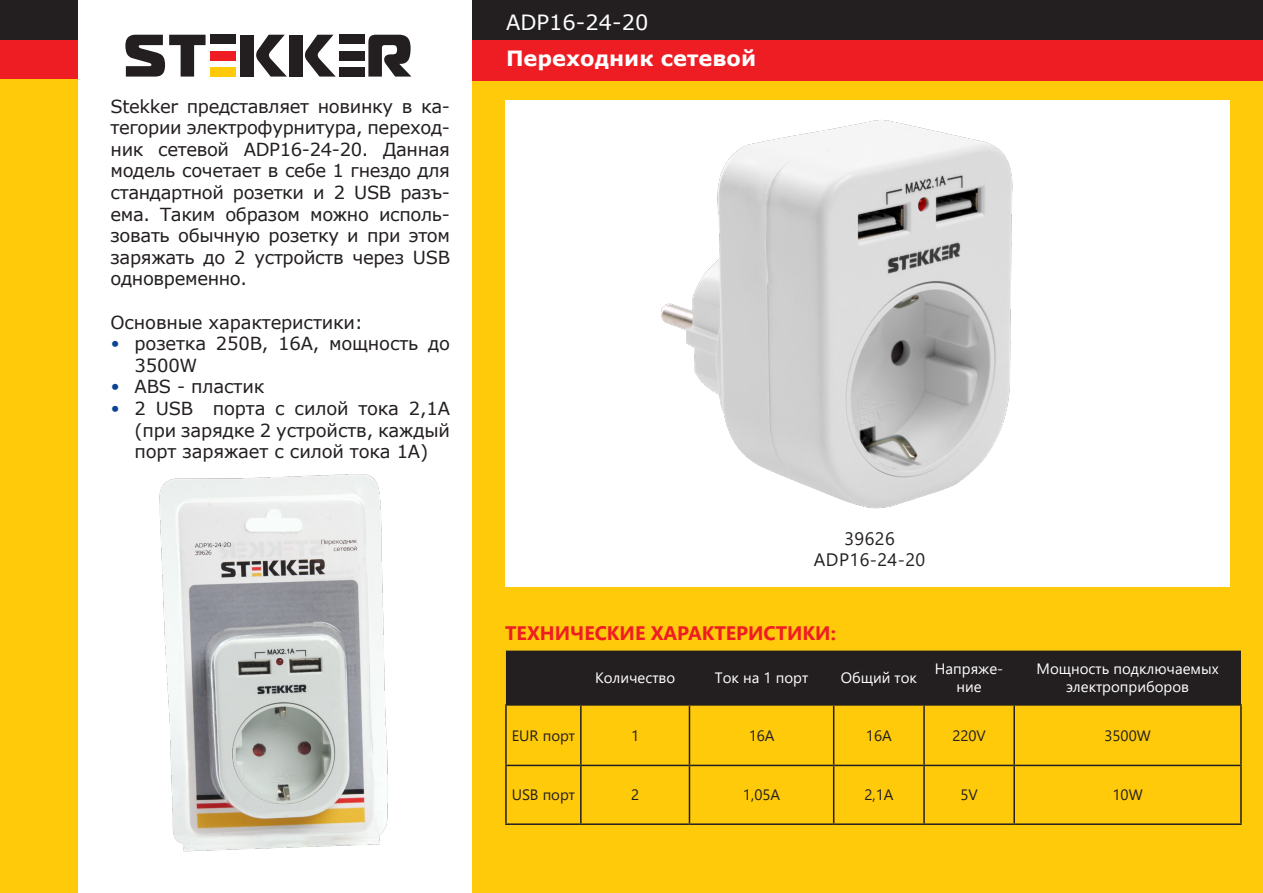
<style>
.page{position:relative;width:1263px;height:893px;background:#fff}
.page>*{position:absolute;margin:0;border:0;box-sizing:border-box;transform-origin:0 0}
.t1{font:700 21px "Verdana";color:#fff}
.t2{font:21px "Verdana";color:#fff}
.t3{font:700 19.5px "Segoe UI";color:#ee1d23}
.t4{font:18px/21.6px "Verdana";letter-spacing:-.01em;color:#231f20;text-align:justify}
.Мини_точка{font:18px "Segoe UI";letter-spacing:.025em;color:#231f20}
.t5{font:15px/18px "Segoe UI";color:#fff;text-align:center}
.t6{font:15px "Segoe UI";color:#231f20}
.s1{font-family:"Segoe UI";font-weight:700;font-size:22.5px;color:#094594}
</style>
<div class="page">
<div style="left:0;top:0;width:77px;height:40px;background:#231f20"></div>
<div style="left:0;top:40px;width:77px;height:41px;background:#ee1d23"></div>
<div style="left:0;top:79px;width:77px;height:814px;background:#feca0a"></div>
<div style="left:472px;top:71px;width:791px;height:822px;background:#feca0a"></div>
<div style="left:339px;top:67px;width:25px;height:10px;background:#231f20"></div>
<div style="left:339px;top:35px;width:25px;height:9px;background:#231f20"></div>
<div style="left:339px;top:51px;width:25px;height:9px;background:#231f20"></div>
<svg style="left:368px;top:35px;width:43px;height:42px"></svg>
<div style="left:210px;top:67px;width:26px;height:10px;background:#feca0a"></div>
<div style="left:210px;top:35px;width:26px;height:9px;background:#231f20"></div>
<div style="left:210px;top:51px;width:26px;height:9px;background:#ee1d23"></div>
<svg style="left:125px;top:35px;width:81px;height:42px"></svg>
<div style="left:289px;top:35px;width:14px;height:42px;background:#231f20"></div>
<svg style="left:305px;top:35px;width:31px;height:42px"></svg>
<div style="left:241px;top:35px;width:13px;height:42px;background:#231f20"></div>
<svg style="left:256px;top:35px;width:31px;height:42px"></svg>
<div style="left:472px;top:0;width:791px;height:40px;background:#231f20"></div>
<div style="left:472px;top:40px;width:791px;height:41px;background:#ee1d23"></div>
<div style="left:505px;top:100px;width:724px;height:487px;background:#fff"></div>
<div style="left:506px;top:651px;width:735px;height:53px;background:#231f20"></div>
<hr style="left:505px;top:704px;width:76px;height:2px;background:#231f20">
<hr style="left:505px;top:706px;width:2px;height:59px;background:#231f20">
<hr style="left:581px;top:704px;width:108px;height:2px;background:#231f20">
<hr style="left:580px;top:706px;width:2px;height:59px;background:#231f20">
<hr style="left:689px;top:704px;width:145px;height:2px;background:#231f20">
<hr style="left:689px;top:706px;width:1px;height:59px;background:#231f20">
<hr style="left:834px;top:704px;width:90px;height:2px;background:#231f20">
<hr style="left:833px;top:706px;width:1px;height:59px;background:#231f20">
<hr style="left:924px;top:704px;width:90px;height:2px;background:#231f20">
<hr style="left:923px;top:706px;width:2px;height:59px;background:#231f20">
<hr style="left:1014px;top:704px;width:228px;height:2px;background:#231f20">
<hr style="left:1013px;top:706px;width:2px;height:59px;background:#231f20">
<hr style="left:1240px;top:706px;width:2px;height:59px;background:#231f20">
<hr style="left:505px;top:765px;width:76px;height:1px;background:#231f20">
<hr style="left:505px;top:766px;width:2px;height:57px;background:#231f20">
<hr style="left:581px;top:765px;width:108px;height:1px;background:#231f20">
<hr style="left:580px;top:766px;width:2px;height:57px;background:#231f20">
<hr style="left:689px;top:765px;width:145px;height:1px;background:#231f20">
<hr style="left:689px;top:766px;width:1px;height:57px;background:#231f20">
<hr style="left:834px;top:765px;width:90px;height:1px;background:#231f20">
<hr style="left:833px;top:766px;width:1px;height:57px;background:#231f20">
<hr style="left:924px;top:765px;width:90px;height:1px;background:#231f20">
<hr style="left:923px;top:766px;width:2px;height:57px;background:#231f20">
<hr style="left:1014px;top:765px;width:228px;height:1px;background:#231f20">
<hr style="left:1013px;top:766px;width:2px;height:57px;background:#231f20">
<hr style="left:1240px;top:766px;width:2px;height:57px;background:#231f20">
<hr style="left:505px;top:823px;width:76px;height:2px;background:#231f20">
<hr style="left:581px;top:823px;width:108px;height:2px;background:#231f20">
<hr style="left:689px;top:823px;width:145px;height:2px;background:#231f20">
<hr style="left:834px;top:823px;width:90px;height:2px;background:#231f20">
<hr style="left:924px;top:823px;width:90px;height:2px;background:#231f20">
<hr style="left:1014px;top:823px;width:228px;height:2px;background:#231f20">
<img style="left:661px;top:120px;width:352px;height:389px">
<img style="left:159px;top:474px;width:229px;height:378px">
<p class="t4" style="left:111px;top:95px;width:341px">Stekker представляет новинку в ка&shy;тегории электрофурнитура, переход&shy;ник сетевой ADP16-24-20. Данная модель сочетает в себе 1 гнездо для стандартной розетки и 2 USB разъ&shy;ема. Таким образом можно исполь&shy;зовать обычную розетку и при этом заряжать до 2 устройств через USB одновременно.</p>
<p class="t4" style="left:111px;top:311px;width:254px">Основные характеристики:</p>
<p class="t4" style="left:135px;top:333px;width:317px;text-indent:-24px"><span class="s1">•</span> розетка 250В, 16A, мощность до<br>3500W</p>
<p class="t4" style="left:111px;top:376px;width:155px"><span class="s1">•</span> ABS - пластик</p>
<p class="t4" style="left:135px;top:397px;width:317px;text-indent:-24px"><span class="s1">•</span> 2 USB порта с силой тока 2,1А (при зарядке 2 устройств, каждый порт заряжает с силой тока 1А)</p>
<p class="t2" style="left:506px;top:8px;width:144px">ADP16-24-20</p>
<p class="t1" style="left:506px;top:44px;width:252px">Переходник сетевой</p>
<p class="Мини_точка" style="left:844px;top:522px;width:52px">39626</p>
<p class="Мини_точка" style="left:814px;top:543px;width:113px">ADP16-24-20</p>
<p class="t3" style="left:505px;top:615px;width:332px">ТЕХНИЧЕСКИЕ ХАРАКТЕРИСТИКИ:</p>
<p class="t5" style="left:595px;top:668px;width:82px">Количество</p>
<p class="t5" style="left:715px;top:668px;width:95px">Ток на 1 порт</p>
<p class="t5" style="left:841px;top:668px;width:78px">Общий ток</p>
<p class="t5" style="left:935px;top:659px;width:70px">Напряже&shy;ние</p>
<p class="t5" style="left:1036px;top:659px;width:184px">Мощность подключаемых</p>
<p class="t5" style="left:1066px;top:677px;width:125px">электроприборов</p>
<p class="t6" style="left:512px;top:721px;width:65px">EUR порт</p>
<p class="t6" style="left:631px;top:721px;width:10px">1</p>
<p class="t6" style="left:749px;top:721px;width:27px">16А</p>
<p class="t6" style="left:866px;top:721px;width:27px">16А</p>
<p class="t6" style="left:952px;top:721px;width:35px">220V</p>
<p class="t6" style="left:1104px;top:721px;width:48px">3500W</p>
<p class="t6" style="left:512px;top:781px;width:65px">USB порт</p>
<p class="t6" style="left:631px;top:781px;width:10px">2</p>
<p class="t6" style="left:743px;top:781px;width:39px">1,05А</p>
<p class="t6" style="left:864px;top:781px;width:31px">2,1А</p>
<p class="t6" style="left:960px;top:781px;width:19px">5V</p>
<p class="t6" style="left:1112px;top:781px;width:32px">10W</p>
</div>
